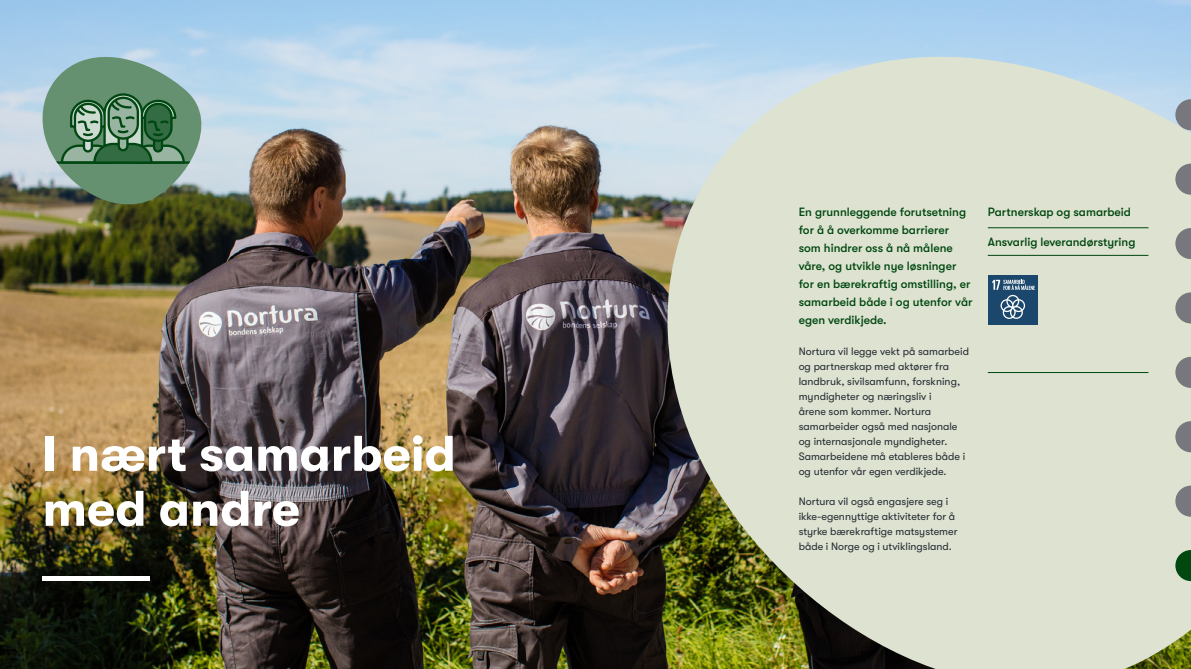
<style>
.page{position:relative;width:1191px;height:669px;background:#fff}
.page>*{position:absolute;margin:0;border:0;box-sizing:border-box;transform-origin:0 0}
.t1{font:700 50px/55px "GT Walsheim";color:#fff}
.t2{font:500 12px/18px "GT Walsheim";color:#004710}
.t3{font:10.7px/15px "GT Walsheim";color:#242a32}
</style>
<div class="page">
<img style="left:0;top:0;width:1191px;height:669px">
<svg style="left:655px;top:11px;width:536px;height:658px;background:#c9d2c1"></svg>
<div style="left:987px;top:276px;width:50px;height:49px;background:#1a476b"></div>
<svg style="left:992px;top:280px;width:43px;height:39px"></svg>
<hr style="left:987px;top:228px;width:161px;height:1px;background:#004710">
<hr style="left:987px;top:255px;width:161px;height:1px;background:#004710">
<hr style="left:987px;top:372px;width:161px;height:1px;background:#004710">
<svg style="left:1175px;top:164px;width:16px;height:31px"></svg>
<svg style="left:1175px;top:99px;width:16px;height:31px"></svg>
<svg style="left:1175px;top:228px;width:16px;height:31px"></svg>
<svg style="left:1175px;top:292px;width:16px;height:32px"></svg>
<svg style="left:1175px;top:486px;width:16px;height:31px"></svg>
<svg style="left:1175px;top:421px;width:16px;height:31px"></svg>
<svg style="left:1175px;top:357px;width:16px;height:31px"></svg>
<svg style="left:1175px;top:550px;width:16px;height:31px"></svg>
<svg style="left:33px;top:47px;width:190px;height:168px;background:#89a498"></svg>
<hr style="left:45px;top:161px;width:152px;height:3px;background:#004712">
<svg style="left:60px;top:92px;width:126px;height:73px;background:#568562"></svg>
<div style="left:43px;top:576px;width:107px;height:5px;background:#fff"></div>
<h1 class="t1" style="left:43px;top:426px;width:415px">I nært samarbeid med andre</h1>
<p class="t2" style="left:798px;top:203px;width:175px">En grunnleggende forutsetning for å å overkomme barrierer som hindrer oss å nå målene våre, og utvikle nye løsninger for en bærekraftig omstilling, er samarbeid både i og utenfor vår egen verdikjede.</p>
<p class="t2" style="left:987px;top:203px;width:145px">Partnerskap og samarbeid</p>
<p class="t2" style="left:987px;top:233px;width:149px">Ansvarlig leverandørstyring</p>
<p class="t3" style="left:798px;top:344px;width:172px">Nortura vil legge vekt på samarbeid og partnerskap med aktører fra landbruk, sivilsamfunn, forskning, myndigheter og næringsliv i<br>årene som kommer. Nortura samarbeider også med nasjonale og internasjonale myndigheter.<br>Samarbeidene må etableres både i og utenfor vår egen verdikjede.</p>
<p class="t3" style="left:798px;top:494px;width:160px">Nortura vil også engasjere seg i ikke-egennyttige aktiviteter for å styrke bærekraftige matsystemer både i Norge og i utviklingsland.</p>
</div>
